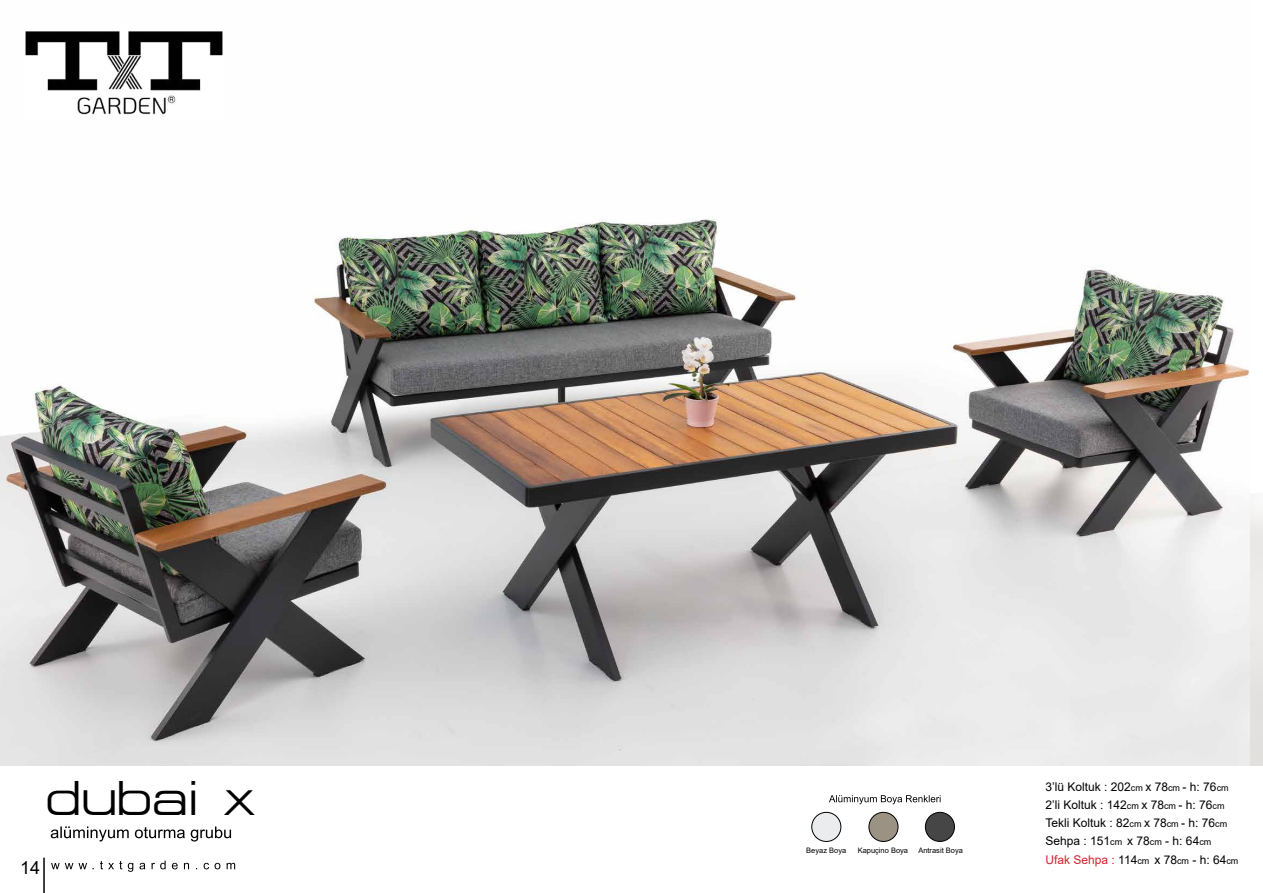
<style>
.page{position:relative;width:1263px;height:893px;background:#fff}
.page>*{position:absolute;margin:0;border:0;box-sizing:border-box;transform-origin:0 0}
.t1{font:49.5px "Micro Extend FLF";color:#000}
.t2{font:18px "Arial";color:#000}
.t3{font:12px/18px "Arial";color:#000}
.t4{font:7.5px "Arial";color:#000}
.s1{font-size:9px}
.s2{color:#d2232a}
</style>
<div class="page">
<img style="left:0;top:218px;width:1250px;height:547px">
<img style="left:25px;top:31px;width:198px;height:84px">
<svg style="left:51px;top:860px;width:184px;height:12px"></svg>
<hr style="left:43px;top:858px;width:2px;height:35px;background:#000">
<svg style="left:51px;top:826px;width:180px;height:15px"></svg>
<div style="left:869px;top:812px;width:29px;height:29px;background:#9b9283;border-radius:50%"></div>
<div style="left:868px;top:812px;width:30px;height:30px;border:1px solid #000;border-radius:50%"></div>
<div style="left:812px;top:812px;width:29px;height:29px;background:#ebecee;border-radius:50%"></div>
<div style="left:811px;top:812px;width:30px;height:30px;border:1px solid #000;border-radius:50%"></div>
<div style="left:925px;top:812px;width:29px;height:29px;background:#474646;border-radius:50%"></div>
<div style="left:925px;top:812px;width:30px;height:30px;border:1px solid #000;border-radius:50%"></div>
<svg style="left:829px;top:795px;width:111px;height:9px"></svg>
<h2 class="t2" style="left:20px;top:855px;width:22px">14</h2>
<h1 class="t1" style="left:46px;top:771px;width:211px">dubai x</h1>
<p class="t3" style="left:1045px;top:777px;width:185px">3’lü Koltuk : 202<span class="s1">cm</span> x 78<span class="s1">cm</span> - h: 76<span class="s1">cm<br></span>2’li Koltuk : 142<span class="s1">cm</span> x 78<span class="s1">cm</span> - h: 76<span class="s1">cm<br></span>Tekli Koltuk : 82<span class="s1">cm</span> x 78<span class="s1">cm</span> - h: 76<span class="s1">cm<br></span>Sehpa : 151<span class="s1">cm</span> x 78<span class="s1">cm</span> - h: 64<span class="s1">cm</span></p>
<p class="t3" style="left:1045px;top:850px;width:194px"><span class="s2">Ufak Sehpa :</span> 114<span class="s1">cm</span> x 78<span class="s1">cm</span> - h: 64<span class="s1">cm</span></p>
<p class="t4" style="left:806px;top:845px;width:42px">Beyaz Boya</p>
<p class="t4" style="left:858px;top:845px;width:52px">Kapuçino Boya</p>
<p class="t4" style="left:918px;top:845px;width:46px">Antrasit Boya</p>
</div>
